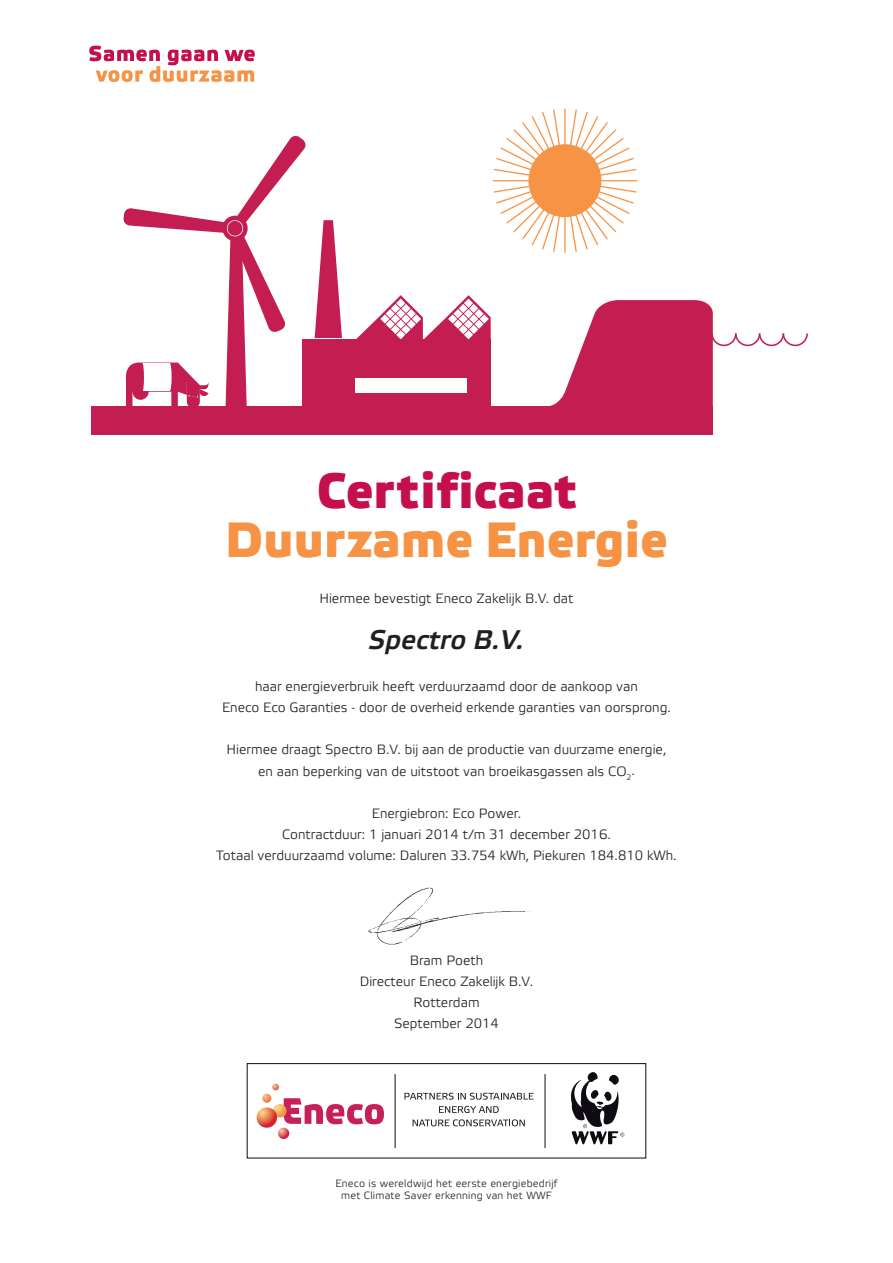
<style>
.page{position:relative;width:893px;height:1263px;background:#fff}
.page>*{position:absolute;margin:0;border:0;box-sizing:border-box;transform-origin:0 0}
.t1{font:700 49.5px "Etelka Medium Pro";color:#f69344}
.t2{font:700 49.5px "Etelka Medium Pro";color:#c40f4c}
.t3{font:italic 700 27px "Etelka Light Pro";color:#231f20}
.t4{font:13.5px/21px "Etelka Light Pro";color:#231f20;text-align:center}
.t5{font:10.5px/12px "Etelka Light Pro";letter-spacing:.02em;color:#231f20;text-align:center}
</style>
<div class="page">
<img style="left:368px;top:887px;width:163px;height:57px">
<div style="left:91px;top:406px;width:622px;height:29px;background:#c31d52"></div>
<hr style="left:564px;top:108px;width:2px;height:145px;background:#f69345">
<svg style="left:123px;top:109px;width:685px;height:297px"></svg>
<svg style="left:89px;top:46px;width:166px;height:36px"></svg>
<div style="left:247px;top:1063px;width:399px;height:95px;border:1px solid #0e0c12"></div>
<hr style="left:545px;top:1074px;width:1px;height:74px;background:#0e0c12">
<hr style="left:395px;top:1074px;width:1px;height:74px;background:#0e0c12">
<svg style="left:571px;top:1072px;width:53px;height:72px"></svg>
<svg style="left:257px;top:1107px;width:20px;height:21px"></svg>
<svg style="left:262px;top:1083px;width:122px;height:56px"></svg>
<svg style="left:404px;top:1093px;width:129px;height:7px"></svg>
<svg style="left:439px;top:1106px;width:60px;height:7px"></svg>
<svg style="left:413px;top:1119px;width:112px;height:7px"></svg>
<h1 class="t2" style="left:317px;top:463px;width:261px">Cer t i f icaat</h1>
<h1 class="t1" style="left:225px;top:512px;width:444px">Duurzame Energie</h1>
<p class="t4" style="left:319px;top:589px;width:256px">Hiermee bevestigt Eneco Zakelijk B.V. dat</p>
<h2 class="t3" style="left:369px;top:625px;width:157px">Spectro B.V.</h2>
<p class="t4" style="left:222px;top:677px;width:450px">haar energieverbruik heeft verduurzaamd door de aankoop van<br>Eneco Eco Garanties - door de overheid erkende garanties van oorsprong.</p>
<p class="t4" style="left:227px;top:740px;width:441px">Hiermee draagt Spectro B.V. bij aan de productie van duurzame energie, en aan beperking van de uitstoot van broeikasgassen als CO<sub>2</sub>.</p>
<p class="t4" style="left:216px;top:803px;width:462px">Energiebron: Eco Power.<br>Contractduur: 1 januari 2014 t/m 31 december 2016.<br>Totaal verduurzaamd volume: Daluren 33.754 kWh, Piekuren 184.810 kWh.</p>
<p class="t4" style="left:360px;top:950px;width:175px">Bram Poeth<br>Directeur Eneco Zakelijk B.V.<br>Rotterdam<br>September 2014</p>
<p class="t5" style="left:335px;top:1178px;width:224px">Eneco is wereldwijd het eerste energiebedrijf met Climate Saver erkenning van het WWF</p>
</div>
